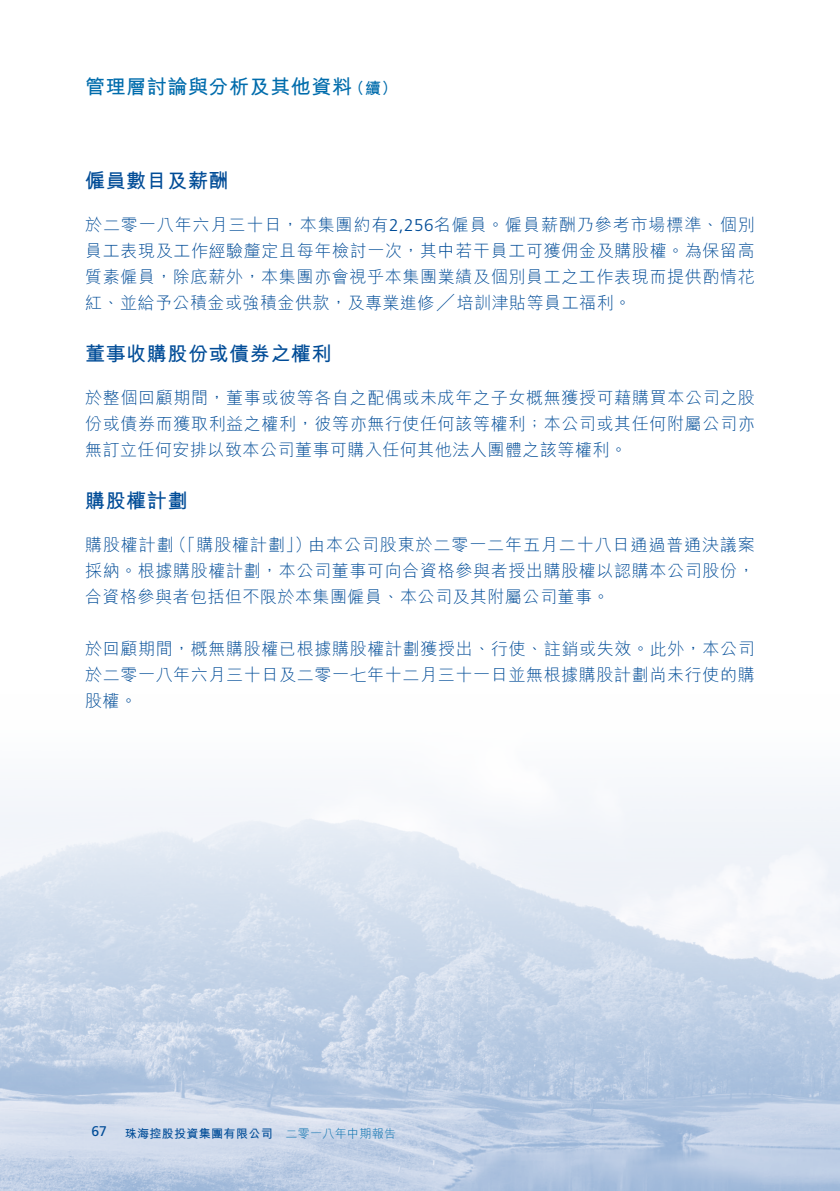
<style>
.page{position:relative;width:840px;height:1191px;background:#fff}
.page>*{position:absolute;margin:0;border:0;box-sizing:border-box;transform-origin:0 0}
.t1{font:700 20px "M Hei HK";letter-spacing:.03em;color:#004c97}
.t2{font:700 20px "M Hei HK";letter-spacing:.03em;color:#006cac}
.t3{font:300 17px/26px "M Hei HK";letter-spacing:.035em;color:#004c97;text-align:justify}
.t4{font:14px "Frutiger LT Std";color:#004c97}
.t5{font:700 12px "M Hei HK";letter-spacing:.03em;color:#004c97}
.s1{font-size:16px}
.s2{font-family:"Frutiger LT Std"}
.s3{font-weight:300;color:#006cac}
</style>
<div class="page">
<img style="left:0;top:791px;width:839px;height:400px">
<p class="t2" style="left:85px;top:73px;width:314px">管理層討論與分析及其他資料<span class="s1">（續）</span></p>
<p class="t1" style="left:85px;top:166px;width:145px">僱員數目及薪酬</p>
<p class="t3" style="left:85px;top:211px;width:670px">於二零一八年六月三十日，本集團約有<span class="s2">2,256</span>名僱員。僱員薪酬乃參考市場標準、個別員工表現及工作經驗釐定且每年檢討一次，其中若干員工可獲佣金及購股權。為保留高質素僱員，除底薪外，本集團亦會視乎本集團業績及個別員工之工作表現而提供酌情花紅、並給予公積金或強積金供款，及專業進修╱培訓津貼等員工福利。</p>
<p class="t1" style="left:85px;top:339px;width:248px">董事收購股份或債券之權利</p>
<p class="t3" style="left:85px;top:384px;width:671px">於整個回顧期間，董事或彼等各自之配偶或未成年之子女概無獲授可藉購買本公司之股份或債券而獲取利益之權利，彼等亦無行使任何該等權利；本公司或其任何附屬公司亦無訂立任何安排以致本公司董事可購入任何其他法人團體之該等權利。</p>
<p class="t1" style="left:85px;top:486px;width:104px">購股權計劃</p>
<p class="t3" style="left:85px;top:531px;width:671px">購股權計劃（「購股權計劃」）由本公司股東於二零一二年五月二十八日通過普通決議案採納。根據購股權計劃，本公司董事可向合資格參與者授出購股權以認購本公司股份，合資格參與者包括但不限於本集團僱員、本公司及其附屬公司董事。</p>
<p class="t3" style="left:85px;top:635px;width:671px">於回顧期間，概無購股權已根據購股權計劃獲授出、行使、註銷或失效。此外，本公司於二零一八年六月三十日及二零一七年十二月三十一日並無根據購股計劃尚未行使的購股權。</p>
<p class="t4" style="left:91px;top:1123px;width:17px">67</p>
<p class="t5" style="left:125px;top:1124px;width:272px">珠海控股投資集團有限公司 <span class="s3">二零一八年中期報告</span></p>
</div>
